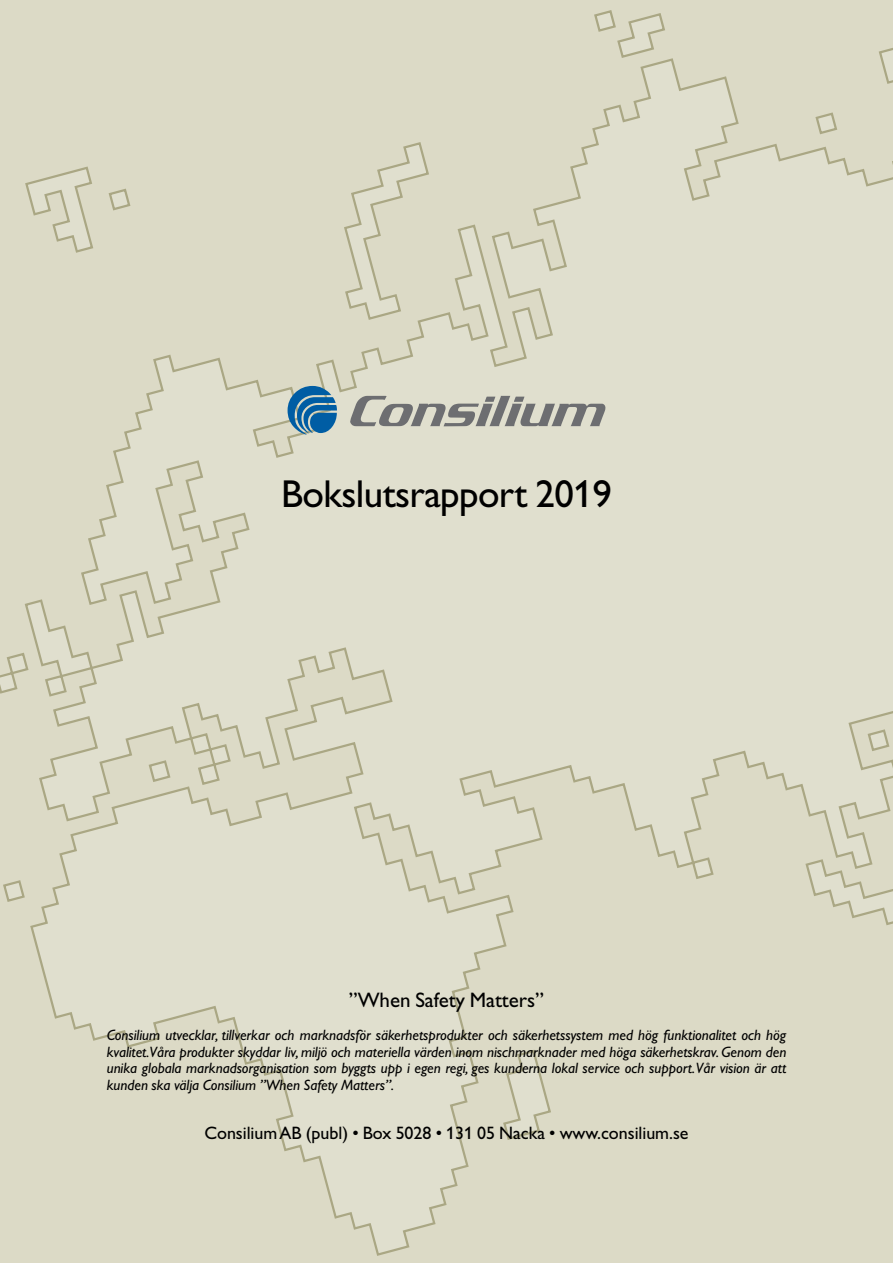
<style>
.page{position:relative;width:893px;height:1263px;background:#fff}
.page>*{position:absolute;margin:0;border:0;box-sizing:border-box;transform-origin:0 0}
.Rubrik_1{font:39px "Gill Alt One";letter-spacing:-.015em;color:#000}
.Brödtext{font:21px "Gill Alt One";letter-spacing:-.005em;color:#000}
.Brödtext-2{font:18px "Gill Alt One";letter-spacing:-.005em;color:#000}
.Brödtext-3{font:italic 15px/16.5px "Gill Alt One";letter-spacing:-.005em;color:#000;text-align:justify}
</style>
<div class="page">
<div style="left:0;top:9px;width:893px;height:1254px;background:#dcdac6"></div>
<svg style="left:288px;top:386px;width:49px;height:49px;background:#4e88ae"></svg>
<svg style="left:350px;top:396px;width:255px;height:30px;background:#aaaaa2"></svg>
<p class="Rubrik_1" style="left:281px;top:471px;width:332px">Bokslutsrapport 2019</p>
<p class="Brödtext" style="left:349px;top:988px;width:197px">”When Safety Matters”</p>
<p class="Brödtext-3" style="left:107px;top:1027px;width:681px">Consilium utvecklar, tillverkar och marknadsför säkerhetsprodukter och säkerhetssystem med hög funktionalitet och hög kvalitet.Våra produkter skyddar liv, miljö och materiella värden inom nischmarknader med höga säkerhetskrav. Genom den unika globala marknadsorganisation som byggts upp i egen regi, ges kunderna lokal service och support.Vår vision är att kunden ska välja Consilium ”When Safety Matters”.</p>
<p class="Brödtext-2" style="left:204px;top:1122px;width:486px">Consilium AB (publ) • Box 5028 • 131 05 Nacka • www.consilium.se</p>
</div>
